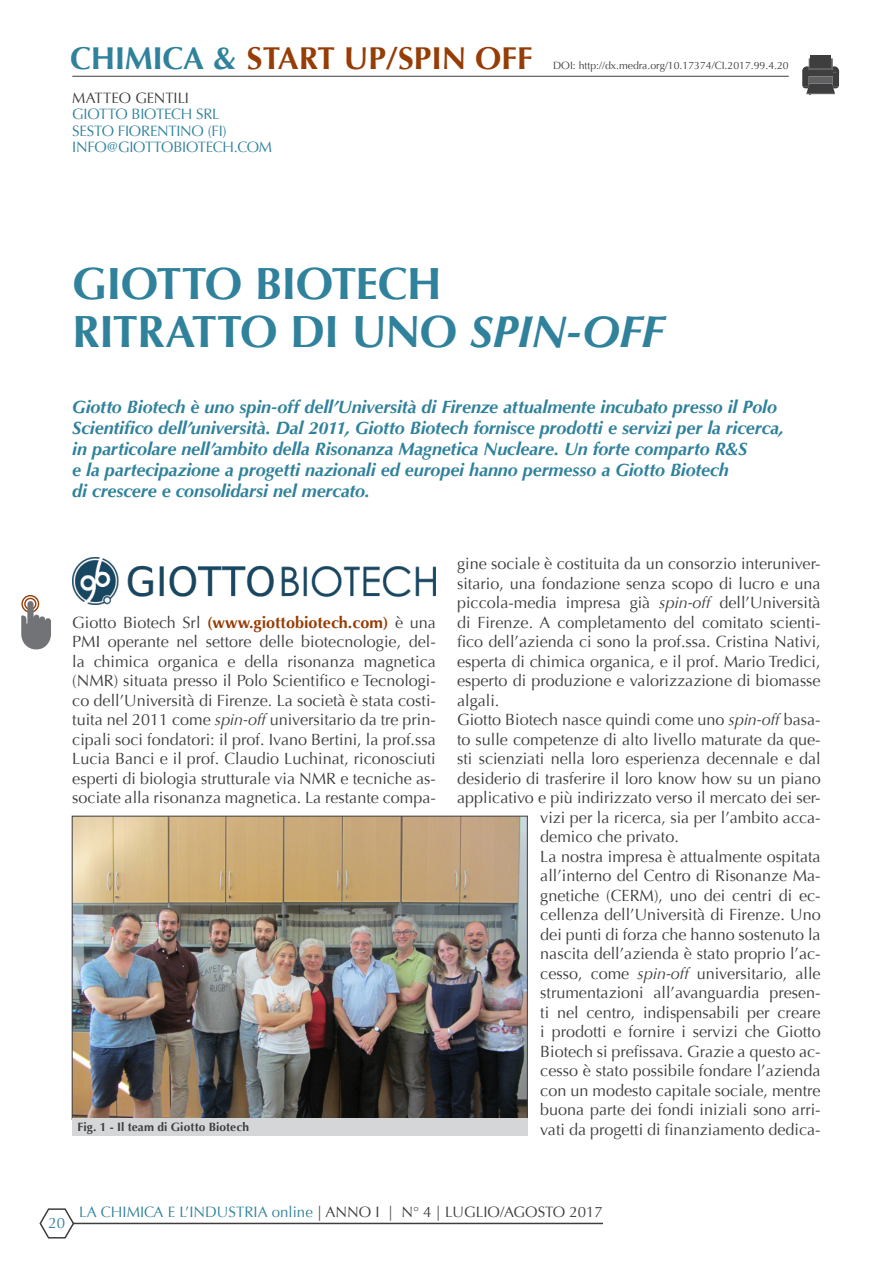
<style>
.page{position:relative;width:893px;height:1263px;background:#fff}
.page>*{position:absolute;margin:0;border:0;box-sizing:border-box;transform-origin:0 0}
.Titolo_articolo{font:700 45px "Optima";letter-spacing:-.02em;color:#30829c}
.t1{font:700 31.5px "Optima";letter-spacing:-.005em;color:#963c05}
.Sottotitolo{font:italic 700 18px/21px "Optima";letter-spacing:-.01em;color:#30829c}
.t2{font:16.2px/19.5px "Optima";color:#3e3e3f;text-align:justify}
.Autori{font:15px "Optima";color:#3e3e3f}
.Riepilogo_autori{font:15px "Optima";letter-spacing:-.015em;color:#30829c}
.Dida{font:700 12px "Optima";letter-spacing:.005em;color:#3e3e3f}
.t3{font:10.5px "Optima";color:#3e3e3f}
.s1{color:#30829c}
.s2{font-style:italic}
.s3{font-weight:700;color:#963c05}
</style>
<div class="page">
<svg style="left:39px;top:1208px;width:564px;height:31px"></svg>
<hr style="left:72px;top:76px;width:717px;height:1px;background:#3e3e3f">
<svg style="left:802px;top:58px;width:37px;height:37px"></svg>
<div style="left:810px;top:55px;width:21px;height:13px;background:#3e3e3f"></div>
<img style="left:72px;top:558px;width:364px;height:46px">
<img style="left:74px;top:818px;width:451px;height:299px">
<div style="left:72px;top:1118px;width:455px;height:17px;background:#d5d6d8"></div>
<svg style="left:21px;top:595px;width:30px;height:54px"></svg>
<h2 class="t1" style="left:70px;top:40px;width:464px"><span class="s1">CHIMICA &amp;</span> START UP/SPIN OFF</h2>
<p class="Autori" style="left:72px;top:89px;width:118px">MATTEO GENTILI</p>
<p class="Riepilogo_autori" style="left:72px;top:105px;width:149px">GIOTTO BIOTECH SRL</p>
<p class="Riepilogo_autori" style="left:72px;top:122px;width:156px">SESTO FIORENTINO (FI)</p>
<p class="Riepilogo_autori" style="left:72px;top:138px;width:201px">INFO@GIOTTOBIOTECH.COM</p>
<p class="t3" style="left:553px;top:59px;width:237px">DOI: http://dx.medra.org/10.17374/CI.2017.99.4.20</p>
<p class="Titolo_articolo" style="left:72px;top:257px;width:371px">GIOTTO BIOTECH</p>
<p class="Titolo_articolo" style="left:72px;top:305px;width:593px">RITRATTO DI UNO <span class="s2">SPIN-OFF</span></p>
<p class="Sottotitolo" style="left:72px;top:397px;width:713px">Giotto Biotech è uno spin-off dell’Università di Firenze attualmente incubato presso il Polo<br>Scientifico dell’università. Dal 2011, Giotto Biotech fornisce prodotti e servizi per la ricerca,</p>
<p class="Sottotitolo" style="left:72px;top:439px;width:677px">in particolare nell’ambito della Risonanza Magnetica Nucleare. Un forte comparto R&amp;S</p>
<p class="Sottotitolo" style="left:72px;top:460px;width:658px">e la partecipazione a progetti nazionali ed europei hanno permesso a Giotto Biotech</p>
<p class="Sottotitolo" style="left:72px;top:481px;width:299px">di crescere e consolidarsi nel mercato.</p>
<p class="t2" style="left:72px;top:613px;width:365px">Giotto Biotech Srl <span class="s3">(www.giottobiotech.com)</span> è una PMI operante nel settore delle biotecnologie, del&shy;la chimica organica e della risonanza magnetica (NMR) situata presso il Polo Scientifico e Tecnologi&shy;co dell’Università di Firenze. La società è stata costi&shy;tuita nel 2011 come <span class="s2">spin-off</span> universitario da tre prin&shy;cipali soci fondatori: il prof. Ivano Bertini, la prof.ssa Lucia Banci e il prof. Claudio Luchinat, riconosciuti esperti di biologia strutturale via NMR e tecniche as&shy;sociate alla risonanza magnetica. La restante compa-</p>
<p class="Dida" style="left:77px;top:1120px;width:173px">Fig. 1 - Il team di Giotto Biotech</p>
<p class="t2" style="left:457px;top:554px;width:365px">gine sociale è costituita da un consorzio interuniver&shy;sitario, una fondazione senza scopo di lucro e una piccola-media impresa già <span class="s2">spin-off</span> dell’Università di Firenze. A completamento del comitato scienti&shy;fico dell’azienda ci sono la prof.ssa. Cristina Nativi, esperta di chimica organica, e il prof. Mario Tredici, esperto di produzione e valorizzazione di biomasse algali.</p>
<p class="t2" style="left:457px;top:710px;width:365px">Giotto Biotech nasce quindi come uno <span class="s2">spin-off</span> basa-</p>
<p class="t2" style="left:457px;top:730px;width:365px">to sulle competenze di alto livello maturate da que-</p>
<p class="t2" style="left:457px;top:749px;width:365px">sti scienziati nella loro esperienza decennale e dal</p>
<p class="t2" style="left:457px;top:769px;width:365px">desiderio di trasferire il loro know how su un piano</p>
<p class="t2" style="left:457px;top:788px;width:365px">applicativo e più indirizzato verso il mercato dei ser-</p>
<p class="t2" style="left:540px;top:808px;width:282px">vizi per la ricerca, sia per l’ambito acca-</p>
<p class="t2" style="left:540px;top:827px;width:140px">demico che privato.</p>
<p class="t2" style="left:540px;top:847px;width:282px">La nostra impresa è attualmente ospitata all’interno del Centro di Risonanze Ma&shy;gnetiche (CERM), uno dei centri di ec&shy;cellenza dell’Università di Firenze. Uno dei punti di forza che hanno sostenuto la nascita dell’azienda è stato proprio l’ac&shy;cesso, come <span class="s2">spin-off</span> universitario, alle strumentazioni all’avanguardia presen&shy;ti nel centro, indispensabili per creare i prodotti e fornire i servizi che Giotto Biotech si prefissava. Grazie a questo ac&shy;cesso è stato possibile fondare l’azienda con un modesto capitale sociale, mentre buona parte dei fondi iniziali sono arri&shy;vati da progetti di finanziamento dedica-</p>
<p class="Riepilogo_autori" style="left:49px;top:1214px;width:18px">20</p>
<p class="Autori" style="left:79px;top:1204px;width:525px"><span class="s1">LA CHIMICA E L’INDUSTRIA online</span> | ANNO I | N° 4 | LUGLIO/AGOSTO 2017</p>
</div>
